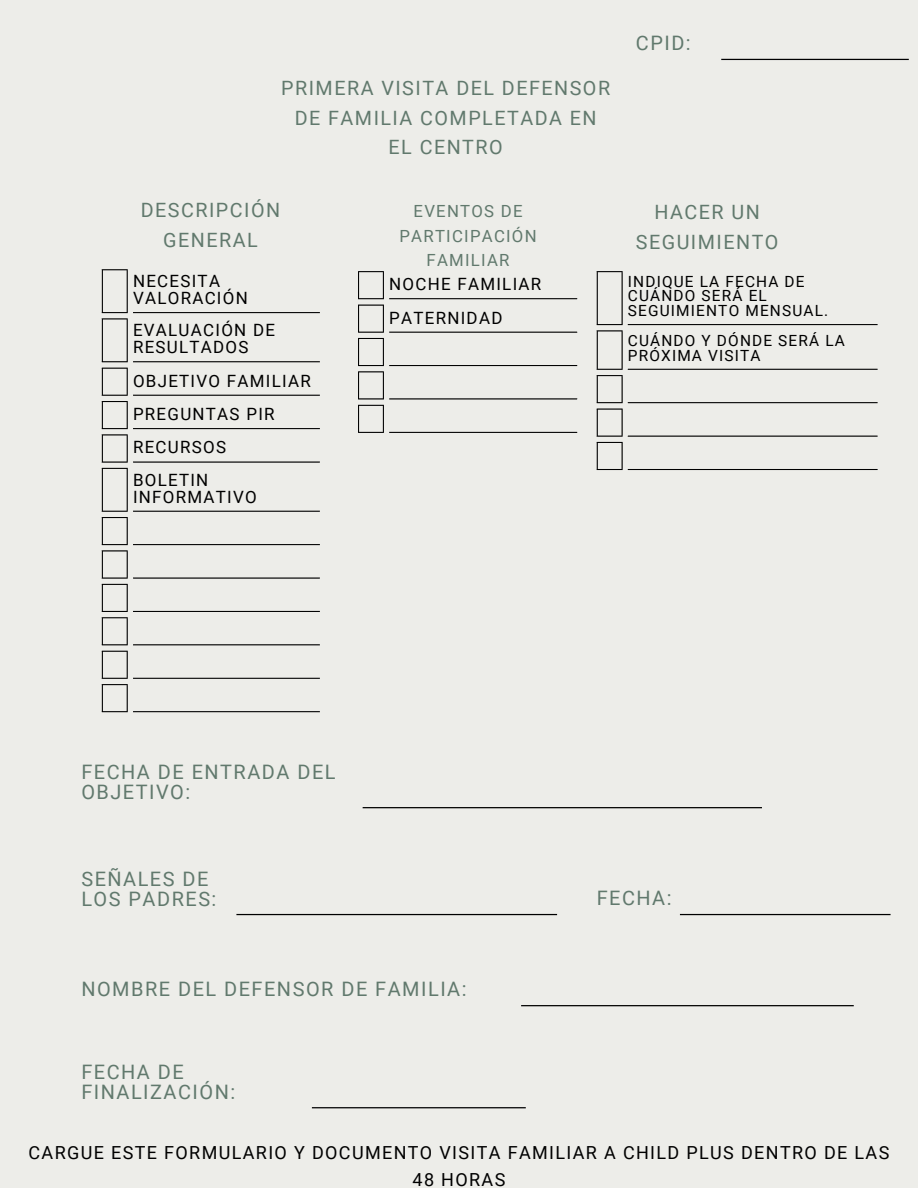
<style>
.page{position:relative;width:918px;height:1188px;background:#edede9}
.page>*{position:absolute;margin:0;border:0;box-sizing:border-box;transform-origin:0 0}
.t1{font:19.95px/20px "Roboto";letter-spacing:.075em;color:#61796d}
.t2{font:19.8px/29.7px "Roboto";letter-spacing:.075em;color:#61796d;text-align:center}
.t3{font:18px/27px "Roboto";letter-spacing:.075em;color:#000;text-align:center}
.t4{font:16.95px/17px "Roboto";letter-spacing:.075em;color:#000}
.t5{font:16.8px/24.8px "Roboto";letter-spacing:.075em;color:#61796d;text-align:center}
.t6{font:15.45px/14.7px "Roboto";letter-spacing:.075em;color:#000}
</style>
<div class="page">
<hr style="left:102px;top:270px;width:1px;height:42px;background:#000">
<hr style="left:127px;top:270px;width:1px;height:42px;background:#000">
<svg style="left:102px;top:269px;width:26px;height:1px"></svg>
<hr style="left:133px;top:312px;width:187px;height:1px;background:#000">
<hr style="left:102px;top:319px;width:1px;height:42px;background:#000">
<hr style="left:127px;top:319px;width:1px;height:42px;background:#000">
<svg style="left:102px;top:312px;width:26px;height:7px"></svg>
<svg style="left:102px;top:361px;width:26px;height:1px"></svg>
<hr style="left:133px;top:361px;width:187px;height:1px;background:#000">
<hr style="left:133px;top:395px;width:187px;height:1px;background:#000">
<hr style="left:133px;top:428px;width:187px;height:1px;background:#000">
<svg style="left:102px;top:368px;width:26px;height:93px"></svg>
<hr style="left:102px;top:461px;width:26px;height:2px;background:#000">
<hr style="left:133px;top:461px;width:187px;height:2px;background:#000">
<hr style="left:102px;top:469px;width:1px;height:42px;background:#000">
<hr style="left:127px;top:469px;width:1px;height:42px;background:#000">
<svg style="left:102px;top:468px;width:26px;height:1px"></svg>
<hr style="left:133px;top:511px;width:187px;height:1px;background:#000">
<hr style="left:133px;top:544px;width:187px;height:1px;background:#000">
<svg style="left:102px;top:511px;width:26px;height:66px"></svg>
<hr style="left:102px;top:577px;width:26px;height:2px;background:#000">
<hr style="left:133px;top:577px;width:187px;height:2px;background:#000">
<hr style="left:133px;top:611px;width:187px;height:1px;background:#000">
<svg style="left:102px;top:584px;width:26px;height:61px"></svg>
<hr style="left:133px;top:644px;width:187px;height:1px;background:#000">
<hr style="left:133px;top:678px;width:187px;height:1px;background:#000">
<svg style="left:102px;top:651px;width:26px;height:61px"></svg>
<hr style="left:133px;top:711px;width:187px;height:1px;background:#000">
<svg style="left:358px;top:271px;width:26px;height:28px"></svg>
<hr style="left:389px;top:298px;width:188px;height:1px;background:#000">
<hr style="left:389px;top:332px;width:188px;height:1px;background:#000">
<hr style="left:389px;top:365px;width:188px;height:1px;background:#000">
<svg style="left:358px;top:305px;width:26px;height:94px"></svg>
<hr style="left:389px;top:398px;width:188px;height:1px;background:#000">
<svg style="left:358px;top:405px;width:26px;height:28px"></svg>
<hr style="left:389px;top:432px;width:188px;height:1px;background:#000">
<hr style="left:597px;top:272px;width:1px;height:52px;background:#000">
<hr style="left:622px;top:272px;width:1px;height:52px;background:#000">
<svg style="left:597px;top:271px;width:26px;height:1px"></svg>
<hr style="left:628px;top:324px;width:250px;height:1px;background:#000">
<hr style="left:597px;top:331px;width:1px;height:38px;background:#000">
<hr style="left:622px;top:331px;width:1px;height:38px;background:#000">
<svg style="left:597px;top:324px;width:26px;height:7px"></svg>
<hr style="left:628px;top:369px;width:250px;height:1px;background:#000">
<svg style="left:597px;top:369px;width:26px;height:34px"></svg>
<hr style="left:628px;top:402px;width:250px;height:1px;background:#000">
<hr style="left:597px;top:408px;width:26px;height:2px;background:#000">
<hr style="left:628px;top:436px;width:250px;height:1px;background:#000">
<svg style="left:597px;top:410px;width:26px;height:60px"></svg>
<hr style="left:628px;top:469px;width:250px;height:1px;background:#000">
<hr style="left:236px;top:914px;width:321px;height:1px;background:#000">
<hr style="left:680px;top:914px;width:211px;height:1px;background:#000">
<hr style="left:363px;top:807px;width:399px;height:1px;background:#000">
<hr style="left:721px;top:59px;width:188px;height:1px;background:#000">
<hr style="left:521px;top:1005px;width:333px;height:1px;background:#000">
<hr style="left:312px;top:1107px;width:214px;height:1px;background:#000">
<p class="t2" style="left:281px;top:74px;width:330px">PRIMERA VISITA DEL DEFENSOR<br>DE FAMILIA COMPLETADA EN<br>EL CENTRO</p>
<p class="t1" style="left:636px;top:33px;width:56px">CPID:</p>
<h1 class="t2" style="left:141px;top:196px;width:141px">DESCRIPCIÓN<br>GENERAL</h1>
<p class="t5" style="left:399px;top:199px;width:139px">EVENTOS DE<br>PARTICIPACIÓN<br>FAMILIAR</p>
<h1 class="t2" style="left:636px;top:198px;width:144px">HACER UN<br>SEGUIMIENTO</h1>
<p class="t4" style="left:133px;top:273px;width:116px">NECESITA<br>VALORACIÓN</p>
<p class="t4" style="left:133px;top:322px;width:144px">EVALUACIÓN DE<br>RESULTADOS</p>
<p class="t4" style="left:133px;top:372px;width:179px">OBJETIVO FAMILIAR</p>
<p class="t4" style="left:133px;top:406px;width:143px">PREGUNTAS PIR</p>
<p class="t4" style="left:133px;top:439px;width:95px">RECURSOS</p>
<p class="t4" style="left:133px;top:472px;width:125px">BOLETIN<br>INFORMATIVO</p>
<p class="t6" style="left:628px;top:274px;width:202px">INDIQUE LA FECHA DE<br>CUÁNDO SERÁ EL<br>SEGUIMIENTO MENSUAL.</p>
<h1 class="t6" style="left:628px;top:334px;width:218px">CUÁNDO Y DÓNDE SERÁ LA<br>PRÓXIMA VISITA</h1>
<p class="t4" style="left:389px;top:276px;width:154px">NOCHE FAMILIAR</p>
<p class="t4" style="left:389px;top:309px;width:115px">PATERNIDAD</p>
<p class="t1" style="left:81px;top:762px;width:256px">FECHA DE ENTRADA DEL<br>OBJETIVO:</p>
<p class="t1" style="left:81px;top:869px;width:137px">SEÑALES DE<br>LOS PADRES:</p>
<p class="t1" style="left:81px;top:979px;width:387px">NOMBRE DEL DEFENSOR DE FAMILIA:</p>
<p class="t1" style="left:81px;top:1062px;width:155px">FECHA DE<br>FINALIZACIÓN:</p>
<p class="t1" style="left:597px;top:888px;width:76px">FECHA:</p>
<h1 class="t3" style="left:29px;top:1139px;width:862px">CARGUE ESTE FORMULARIO Y DOCUMENTO VISITA FAMILIAR A CHILD PLUS DENTRO DE LAS<br>48 HORAS</h1>
</div>
